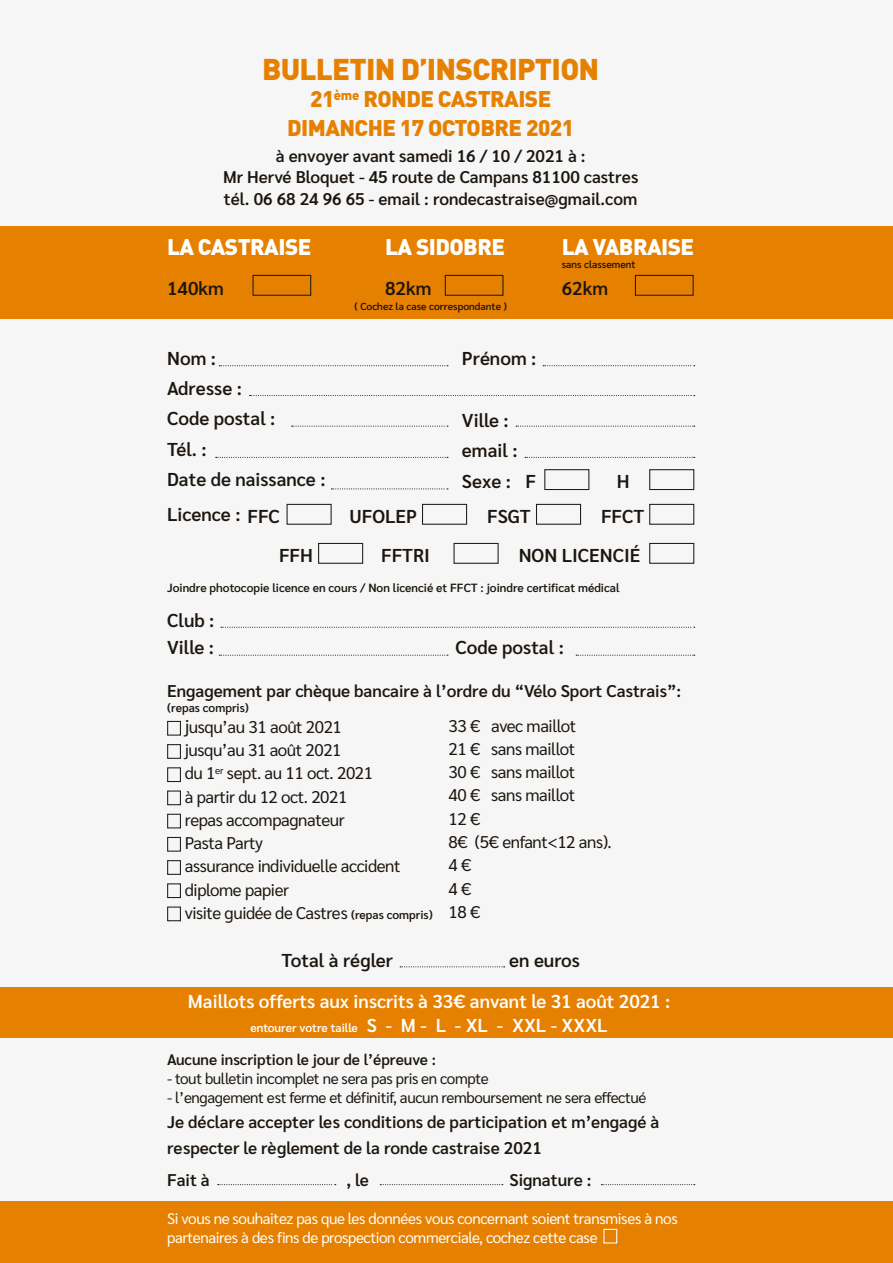
<style>
.page{position:relative;width:893px;height:1263px;background:#f6f6f6}
.page>*{position:absolute;margin:0;border:0;box-sizing:border-box;transform-origin:0 0}
.t1{font:900 29.7px "DIN";letter-spacing:-.025em;color:#e68000}
.t2{font:900 22.5px/28.7px "DIN";letter-spacing:-.025em;color:#e68000;text-align:center}
.t3{font:900 22.5px "DIN";letter-spacing:-.025em;color:#fff}
.t4{font:600 18.6px/30.3px "Sarabun";color:#1d160f}
.t5{font:600 18.6px "Sarabun";color:#fff}
.t6{font:600 16.95px/21.1px "Sarabun";color:#1d160f;text-align:center}
.t7{font:16.95px/23.2px "Sarabun";letter-spacing:-.025em;color:#1d160f}
.t8{font:15.3px/19px "Sarabun";letter-spacing:-.025em;color:#fff}
.t9{font:15.3px "Sarabun";letter-spacing:-.025em;color:#1d160f}
.t10{font:600 15.3px "Sarabun";color:#1d160f}
.t11{font:600 11.85px "Sarabun";color:#1d160f}
.t12{font:600 11.85px "Sarabun";color:#fff}
.t13{font:600 10.2px "Sarabun";color:#1d160f}
.s1{font-size:18.6px}
.s2{font-weight:600;font-size:11.85px}
</style>
<div class="page">
<div style="left:0;top:226px;width:893px;height:93px;background:#e68000"></div>
<div style="left:445px;top:275px;width:58px;height:21px;border:1px solid #1d1d1b"></div>
<div style="left:252px;top:275px;width:59px;height:21px;border:1px solid #1d1d1b"></div>
<div style="left:635px;top:275px;width:59px;height:21px;border:1px solid #1d1d1b"></div>
<svg style="left:219px;top:365px;width:229px;height:1px"></svg>
<svg style="left:543px;top:365px;width:152px;height:1px"></svg>
<svg style="left:249px;top:395px;width:446px;height:1px"></svg>
<svg style="left:292px;top:426px;width:156px;height:1px"></svg>
<svg style="left:516px;top:426px;width:179px;height:1px"></svg>
<svg style="left:216px;top:457px;width:232px;height:1px"></svg>
<svg style="left:525px;top:457px;width:170px;height:1px"></svg>
<svg style="left:331px;top:488px;width:117px;height:1px"></svg>
<div style="left:544px;top:469px;width:45px;height:21px;border:1px solid #1d1d1b"></div>
<div style="left:649px;top:469px;width:45px;height:21px;border:1px solid #1d1d1b"></div>
<div style="left:287px;top:504px;width:45px;height:21px;border:1px solid #1d1d1b"></div>
<div style="left:422px;top:504px;width:45px;height:21px;border:1px solid #1d1d1b"></div>
<div style="left:536px;top:504px;width:45px;height:21px;border:1px solid #1d1d1b"></div>
<div style="left:649px;top:504px;width:45px;height:21px;border:1px solid #1d1d1b"></div>
<div style="left:318px;top:543px;width:45px;height:21px;border:1px solid #1d1d1b"></div>
<div style="left:453px;top:543px;width:46px;height:21px;border:1px solid #1d1d1b"></div>
<div style="left:649px;top:543px;width:45px;height:21px;border:1px solid #1d1d1b"></div>
<svg style="left:219px;top:655px;width:229px;height:1px"></svg>
<svg style="left:221px;top:627px;width:474px;height:1px"></svg>
<svg style="left:576px;top:655px;width:119px;height:1px"></svg>
<div style="left:167px;top:721px;width:14px;height:15px;border:1px solid #1d1d1b"></div>
<div style="left:167px;top:744px;width:14px;height:15px;border:1px solid #1d1d1b"></div>
<div style="left:167px;top:767px;width:14px;height:15px;border:1px solid #1d1d1b"></div>
<div style="left:167px;top:790px;width:14px;height:15px;border:1px solid #1d1d1b"></div>
<div style="left:167px;top:814px;width:14px;height:14px;border:1px solid #1d1d1b"></div>
<div style="left:167px;top:837px;width:14px;height:15px;border:1px solid #1d1d1b"></div>
<div style="left:167px;top:860px;width:14px;height:15px;border:1px solid #1d1d1b"></div>
<div style="left:167px;top:883px;width:14px;height:15px;border:1px solid #1d1d1b"></div>
<div style="left:167px;top:906px;width:14px;height:15px;border:1px solid #1d1d1b"></div>
<svg style="left:400px;top:966px;width:105px;height:1px"></svg>
<div style="left:0;top:988px;width:893px;height:50px;background:#e68000"></div>
<svg style="left:218px;top:1184px;width:118px;height:1px"></svg>
<svg style="left:380px;top:1184px;width:123px;height:1px"></svg>
<svg style="left:601px;top:1184px;width:94px;height:1px"></svg>
<div style="left:0;top:1201px;width:893px;height:62px;background:#e68000"></div>
<div style="left:603px;top:1229px;width:14px;height:14px;border:1px solid #fff"></div>
<h1 class="t1" style="left:262px;top:50px;width:339px">BULLETIN D’INSCRIPTION</h1>
<h2 class="t2" style="left:287px;top:83px;width:289px">21<sup>ème</sup> RONDE CASTRAISE<br>DIMANCHE 17 OCTOBRE 2021</h2>
<p class="t6" style="left:223px;top:146px;width:417px">à envoyer avant samedi 16 / 10 / 2021 à :<br>Mr Hervé Bloquet - 45 route de Campans 81100 castres tél. 06 68 24 96 65 - email : rondecastraise@gmail.com</p>
<h2 class="t3" style="left:385px;top:232px;width:121px">LA SIDOBRE</h2>
<p class="t4" style="left:385px;top:273px;width:48px">82km</p>
<h2 class="t3" style="left:167px;top:232px;width:146px">LA CASTRAISE</h2>
<p class="t4" style="left:167px;top:273px;width:58px">140km</p>
<h2 class="t3" style="left:562px;top:232px;width:134px">LA VABRAISE</h2>
<p class="t13" style="left:562px;top:259px;width:75px">sans classement</p>
<p class="t4" style="left:562px;top:273px;width:48px">62km</p>
<p class="t13" style="left:354px;top:300px;width:154px">( Cochez la case correspondante )</p>
<p class="t4" style="left:462px;top:343px;width:76px">Prénom :</p>
<p class="t4" style="left:167px;top:343px;width:160px">Nom :<br>Adresse :<br>Code postal :<br>Tél. :<br>Date de naissance :</p>
<p class="t4" style="left:167px;top:499px;width:75px">Licence :</p>
<p class="t4" style="left:462px;top:405px;width:75px;line-height:30.9px">Ville : email :<br>Sexe : F</p>
<p class="t4" style="left:617px;top:466px;width:14px">H</p>
<p class="t4" style="left:247px;top:501px;width:34px">FFC</p>
<p class="t4" style="left:350px;top:501px;width:69px">UFOLEP</p>
<p class="t4" style="left:487px;top:501px;width:45px">FSGT</p>
<p class="t4" style="left:601px;top:501px;width:45px">FFCT</p>
<p class="t4" style="left:279px;top:540px;width:35px">FFH</p>
<p class="t4" style="left:381px;top:540px;width:50px">FFTRI</p>
<p class="t4" style="left:519px;top:540px;width:123px">NON LICENCIÉ</p>
<p class="t11" style="left:167px;top:581px;width:454px">Joindre photocopie licence en cours / Non licencié et FFCT : joindre certificat médical</p>
<p class="t4" style="left:167px;top:605px;width:49px">Club :</p>
<p class="t4" style="left:167px;top:632px;width:48px">Ville :</p>
<p class="t4" style="left:455px;top:632px;width:110px">Code postal :</p>
<p class="t6" style="left:167px;top:681px;width:516px">Engagement par chèque bancaire à l’ordre du “Vélo Sport Castrais”:</p>
<p class="t11" style="left:167px;top:701px;width:83px">(repas compris)</p>
<p class="t7" style="left:449px;top:714px;width:165px">33 € avec maillot<br>21 € sans maillot<br>30 € sans maillot<br>40 € sans maillot<br>12 €<br>8€ (5€ enfant&lt;12 ans).<br>4 €<br>4 €<br>18 €</p>
<p class="t7" style="left:185px;top:715px;width:249px"><span class="s1">j</span>usqu’au 31 août 2021<br>jusqu’au 31 août 2021<br>du 1<sup>er</sup> sept. au 11 oct. 2021<br>à partir du 12 oct. 2021<br>repas accompagnateur<br>Pasta Party<br>assurance individuelle accident diplome papier<br>visite guidée de Castres <span class="s2">(repas compris)</span></p>
<p class="t4" style="left:282px;top:946px;width:113px">Total à régler</p>
<p class="t4" style="left:509px;top:946px;width:72px">en euros</p>
<p class="t5" style="left:188px;top:991px;width:484px">Maillots offerts aux inscrits à 33€ anvant le 31 août 2021 :</p>
<p class="t12" style="left:250px;top:1020px;width:359px">entourer votre taille <span class="s1">S - M - L - XL - XXL - XXXL</span></p>
<p class="t10" style="left:167px;top:1050px;width:270px">Aucune inscription le jour de l’épreuve :</p>
<p class="t9" style="left:167px;top:1070px;width:323px">- tout bulletin incomplet ne sera pas pris en compte</p>
<p class="t9" style="left:167px;top:1089px;width:481px">- l’engagement est ferme et définitif, aucun remboursement ne sera effectué</p>
<p class="t6" style="left:167px;top:1110px;width:494px;line-height:25.5px;text-align:left">Je déclare accepter les conditions de participation et m’engagé à respecter le règlement de la ronde castraise 2021</p>
<p class="t6" style="left:167px;top:1169px;width:44px">Fait à</p>
<p class="t6" style="left:346px;top:1169px;width:24px">, le</p>
<p class="t6" style="left:509px;top:1169px;width:83px">Signature :</p>
<p class="t8" style="left:167px;top:1209px;width:512px">Si vous ne souhaitez pas que les données vous concernant soient transmises à nos partenaires à des fins de prospection commerciale, cochez cette case</p>
</div>
